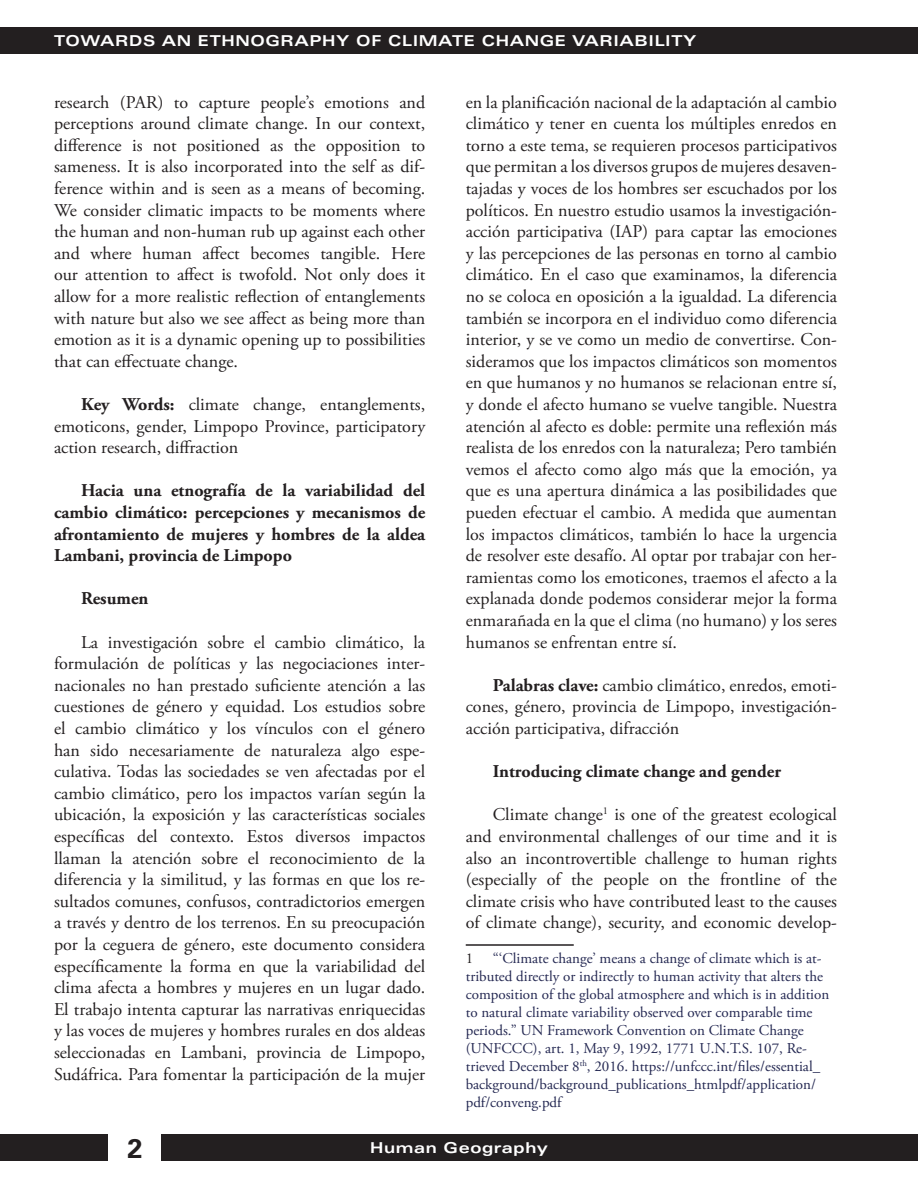
<style>
.page{position:relative;width:918px;height:1188px;background:#fff}
.page>*{position:absolute;margin:0;border:0;box-sizing:border-box;transform-origin:0 0}
.t1{font:700 27px "Univers LT Std";color:#231f20}
.t2{font:18px/21.6px "Adobe Garamond Pro";color:#231f20;text-align:justify}
.t3{font:700 18px/21.6px "Adobe Garamond Pro";color:#231f20;text-align:justify}
.t4{font:15px/18px "Adobe Garamond Pro";color:#242852}
.t5{font:700 expanded 15px "Univers LT Std";letter-spacing:.04em;color:#fff}
.t6{font:15px "Adobe Garamond Pro";color:#231f20}
.s1{font-weight:700}
</style>
<div class="page">
<div style="left:0;top:27px;width:918px;height:27px;background:#231f20"></div>
<div style="left:162px;top:1134px;width:756px;height:27px;background:#231f20"></div>
<div style="left:0;top:1134px;width:108px;height:27px;background:#231f20"></div>
<hr style="left:466px;top:944px;width:108px;height:2px;background:#231f20">
<p class="t5" style="left:54px;top:32px;width:644px">TOWARDS AN ETHNOGRAPHY OF CLIMATE CHANGE VARIABILITY</p>
<p class="t2" style="left:54px;top:92px;width:373px">research (PAR) to capture people’s emotions and perceptions around climate change. In our context, difference is not positioned as the opposition to sameness. It is also incorporated into the self as dif&shy;ference within and is seen as a means of becoming.<br>We consider climatic impacts to be moments where the human and non-human rub up against each other and where human affect becomes tangible. Here our attention to affect is twofold. Not only does it allow for a more realistic reflection of entanglements with nature but also we see affect as being more than emotion as it is a dynamic opening up to possibilities that can effectuate change.</p>
<p class="t2" style="left:54px;top:394px;width:373px;text-indent:27px"><span class="s1">Key Words:</span> climate change, entanglements, emoticons, gender, Limpopo Province, participatory action research, diffraction</p>
<p class="t3" style="left:54px;top:480px;width:373px;text-indent:27px">Hacia una etnografía de la variabilidad del cambio climático: percepciones y mecanismos de afrontamiento de mujeres y hombres de la aldea Lambani, provincia de Limpopo</p>
<p class="t3" style="left:81px;top:588px;width:69px">Resumen</p>
<p class="t2" style="left:54px;top:632px;width:373px;text-indent:27px">La investigación sobre el cambio climático, la formulación de políticas y las negociaciones inter&shy;nacionales no han prestado suficiente atención a las cuestiones de género y equidad. Los estudios sobre el cambio climático y los vínculos con el género han sido necesariamente de naturaleza algo espe&shy;culativa. Todas las sociedades se ven afectadas por el cambio climático, pero los impactos varían según la ubicación, la exposición y las características sociales específicas del contexto. Estos diversos impactos llaman la atención sobre el reconocimiento de la diferencia y la similitud, y las formas en que los re&shy;sultados comunes, confusos, contradictorios emergen a través y dentro de los terrenos. En su preocupación por la ceguera de género, este documento considera específicamente la forma en que la variabilidad del clima afecta a hombres y mujeres en un lugar dado.<br>El trabajo intenta capturar las narrativas enriquecidas y las voces de mujeres y hombres rurales en dos aldeas seleccionadas en Lambani, provincia de Limpopo, Sudáfrica. Para fomentar la participación de la mujer</p>
<p class="t2" style="left:466px;top:92px;width:373px">en la planificación nacional de la adaptación al cambio climático y tener en cuenta los múltiples enredos en torno a este tema, se requieren procesos participativos que permitan a los diversos grupos de mujeres desaven&shy;tajadas y voces de los hombres ser escuchados por los políticos. En nuestro estudio usamos la investigación&shy;acción participativa (IAP) para captar las emociones y las percepciones de las personas en torno al cambio climático. En el caso que examinamos, la diferencia no se coloca en oposición a la igualdad. La diferencia también se incorpora en el individuo como diferencia interior, y se ve como un medio de convertirse. Con&shy;sideramos que los impactos climáticos son momentos en que humanos y no humanos se relacionan entre sí, y donde el afecto humano se vuelve tangible. Nuestra atención al afecto es doble: permite una reflexión más realista de los enredos con la naturaleza; Pero también vemos el afecto como algo más que la emoción, ya que es una apertura dinámica a las posibilidades que pueden efectuar el cambio. A medida que aumentan los impactos climáticos, también lo hace la urgencia de resolver este desafío. Al optar por trabajar con her&shy;ramientas como los emoticones, traemos el afecto a la explanada donde podemos considerar mejor la forma enmarañada en la que el clima (no humano) y los seres humanos se enfrentan entre sí.</p>
<p class="t2" style="left:466px;top:675px;width:373px;text-indent:27px"><span class="s1">Palabras clave:</span> cambio climático, enredos, emoti&shy;cones, género, provincia de Limpopo, investigación&shy;acción participativa, difracción</p>
<p class="t3" style="left:493px;top:761px;width:290px">Introducing climate change and gender</p>
<p class="t2" style="left:466px;top:804px;width:373px;text-indent:27px">Climate change<sup>1</sup> is one of the greatest ecological and environmental challenges of our time and it is also an incontrovertible challenge to human rights (especially of the people on the frontline of the climate crisis who have contributed least to the causes of climate change), security, and economic develop-</p>
<p class="t6" style="left:466px;top:949px;width:9px">1</p>
<p class="t4" style="left:466px;top:950px;width:365px;text-indent:27px">“‘Climate change’ means a change of climate which is at&shy;tributed directly or indirectly to human activity that alters the composition of the global atmosphere and which is in addition to natural climate variability observed over comparable time periods.” UN Framework Convention on Climate Change (UNFCCC), art. 1, May 9, 1992, 1771 U.N.T.S. 107, Re&shy;trieved December 8<sup>th</sup>, 2016. https://unfccc.int/files/essential_ background/background_publications_htmlpdf/application/ pdf/conveng.pdf</p>
<h1 class="t1" style="left:128px;top:1132px;width:17px">2</h1>
<p class="t5" style="left:370px;top:1140px;width:179px">Human Geography</p>
</div>
